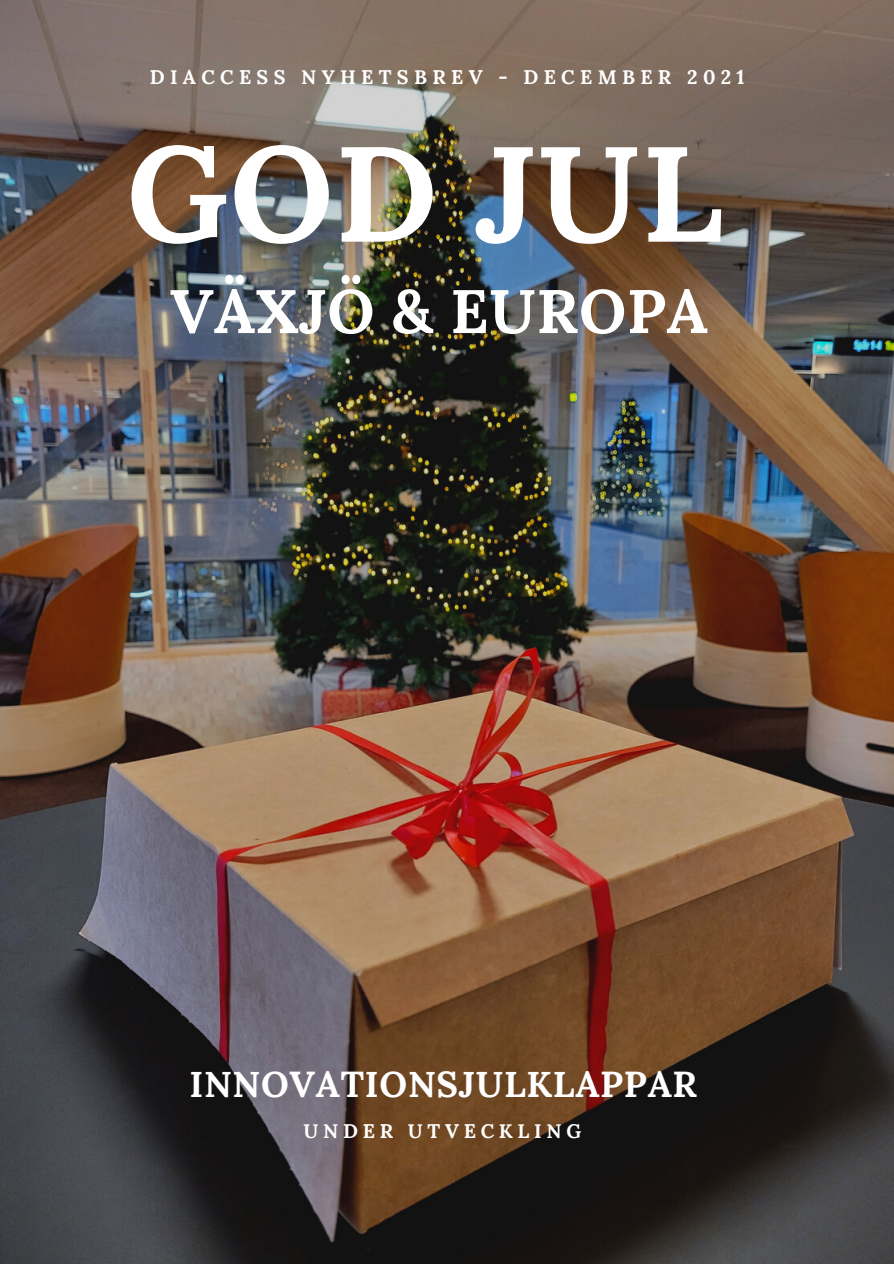
<style>
.page{position:relative;width:894px;height:1264px;background:#fff}
.page>*{position:absolute;margin:0;border:0;box-sizing:border-box;transform-origin:0 0}
.t1{font:700 134.85px "Lora";letter-spacing:.01em;color:#fff}
.t2{font:700 61.35px "Lora";letter-spacing:.01em;color:#fff}
.t3{font:700 36px "Lora";letter-spacing:.02em;color:#fff}
.t4{font:700 19.65px "Lora";letter-spacing:.27em;color:#fff}
.t5{font:700 19.65px "Lora";letter-spacing:.24em;color:#fff}
</style>
<div class="page">
<img style="left:0;top:0;width:893px;height:1263px">
<p class="t4" style="left:150px;top:64px;width:596px">DIACCESS NYHETSBREV - DECEMBER 2021</p>
<p class="t1" style="left:127px;top:106px;width:597px">GOD JUL</p>
<p class="t2" style="left:170px;top:271px;width:539px">VÄXJÖ &amp; EUROPA</p>
<p class="t3" style="left:189px;top:1061px;width:509px">INNOVATIONSJULKLAPPAR</p>
<p class="t5" style="left:303px;top:1118px;width:279px">UNDER UTVECKLING</p>
</div>
